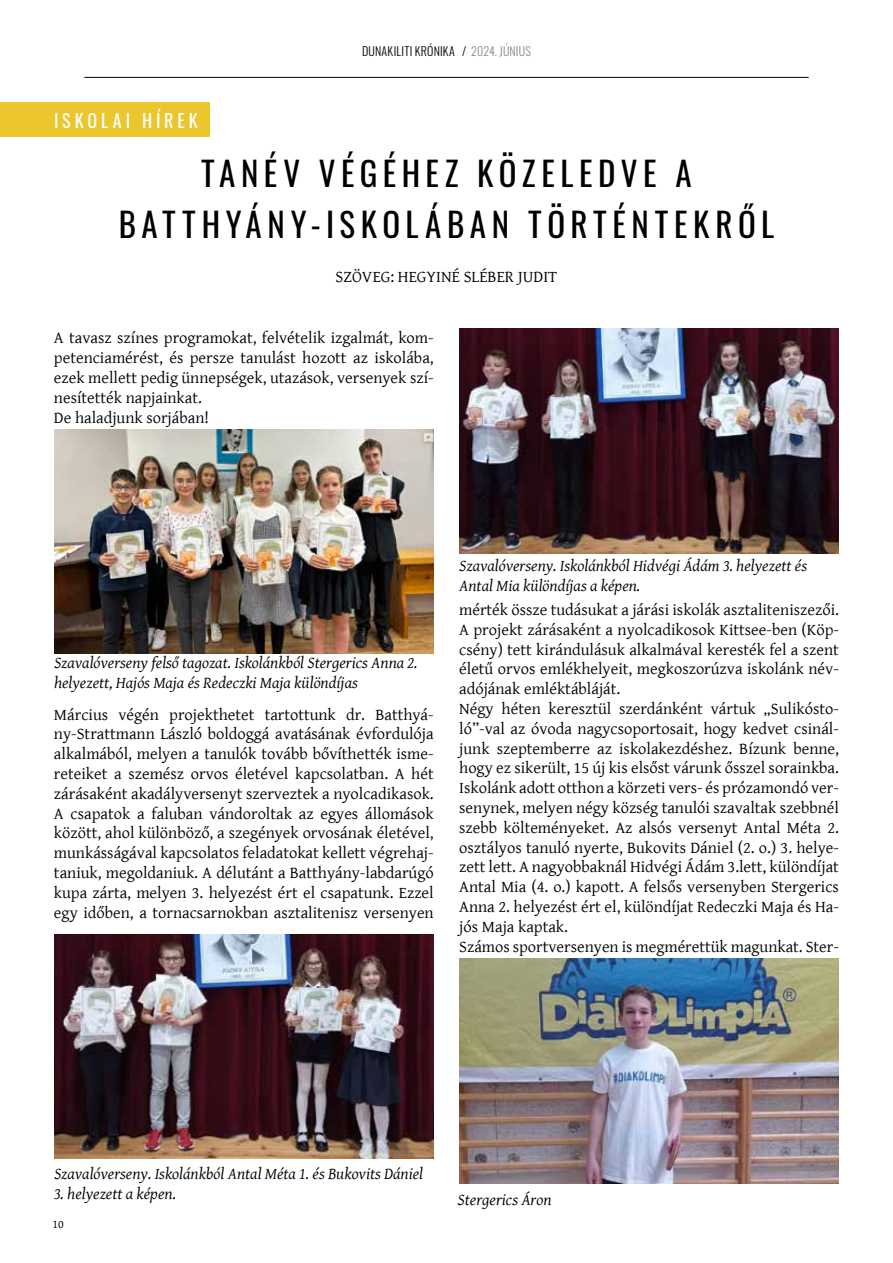
<style>
.page{position:relative;width:893px;height:1263px;background:#fff}
.page>*{position:absolute;margin:0;border:0;box-sizing:border-box;transform-origin:0 0}
.t1{font:33px/51px "Oswald";letter-spacing:.17em;color:#000;text-align:center}
.t2{font:18px "Oswald";letter-spacing:.215em;color:#fff}
.t3{font:16.5px/19.8px "Gentium Basic";color:#000}
.t4{font:italic 16.5px/19.8px "Gentium Basic";color:#000}
.t5{font:300 12px "Oswald";letter-spacing:.015em;color:#000}
.t6{font:12px "Gentium Basic";color:#000}
.s1{color:#878787}
</style>
<div class="page">
<hr style="left:84px;top:77px;width:725px;height:1px;background:#000">
<div style="left:0;top:102px;width:210px;height:35px;background:#ebc62d"></div>
<img style="left:459px;top:959px;width:380px;height:224px">
<img style="left:54px;top:934px;width:380px;height:224px">
<img style="left:459px;top:329px;width:380px;height:224px">
<img style="left:54px;top:429px;width:380px;height:225px">
<p class="t5" style="left:362px;top:40px;width:170px">DUNAKILITI KRÓNIKA / <span class="s1">2024. JÚNIUS</span></p>
<p class="t2" style="left:54px;top:105px;width:145px">ISKOLAI HÍREK</p>
<h1 class="t1" style="left:119px;top:144px;width:657px">TANÉV VÉGÉHEZ KÖZELEDVE A<br>BATTHYÁNY-ISKOLÁBAN TÖRTÉNTEKRŐL</h1>
<p class="t3" style="left:336px;top:267px;width:223px">SZÖVEG: HEGYINÉ SLÉBER JUDIT</p>
<p class="t3" style="left:54px;top:328px;width:381px">A tavasz színes programokat, felvételik izgalmát, kom&shy;petenciamérést, és persze tanulást hozott az iskolába, ezek mellett pedig ünnepségek, utazások, versenyek szí&shy;nesítették napjainkat.<br>De haladjunk sorjában!</p>
<p class="t4" style="left:54px;top:652px;width:365px">Szavalóverseny felső tagozat. Iskolánkból Stergerics Anna 2. helyezett, Hajós Maja és Redeczki Maja különdíjas</p>
<p class="t3" style="left:54px;top:704px;width:381px;text-align:justify">Március végén projekthetet tartottunk dr. Batthyá&shy;ny-Strattmann László boldoggá avatásának évfordulója alkalmából, melyen a tanulók tovább bővíthették isme&shy;reteiket a szemész orvos életével kapcsolatban. A hét zárásaként akadályversenyt szerveztek a nyolcadikasok.<br>A csapatok a faluban vándoroltak az egyes állomások között, ahol különböző, a szegények orvosának életével, munkásságával kapcsolatos feladatokat kellett végrehaj&shy;taniuk, megoldaniuk. A délutánt a Batthyány-labdarúgó kupa zárta, melyen 3. helyezést ért el csapatunk. Ezzel egy időben, a tornacsarnokban asztalitenisz versenyen</p>
<p class="t4" style="left:459px;top:555px;width:349px">Szavalóverseny. Iskolánkból Hidvégi Ádám 3. helyezett és<br>Antal Mia különdíjas a képen.</p>
<p class="t3" style="left:459px;top:599px;width:381px">mérték össze tudásukat a járási iskolák asztaliteniszezői.<br>A projekt zárásaként a nyolcadikosok Kittsee-ben (Köp&shy;csény) tett kirándulásuk alkalmával keresték fel a szent életű orvos emlékhelyeit, megkoszorúzva iskolánk név&shy;adójának emléktábláját.<br>Négy héten keresztül szerdánként vártuk „Sulikósto&shy;ló”-val az óvoda nagycsoportosait, hogy kedvet csinál&shy;junk szeptemberre az iskolakezdéshez. Bízunk benne, hogy ez sikerült, 15 új kis elsőst várunk ősszel sorainkba.<br>Iskolánk adott otthon a körzeti vers- és prózamondó ver&shy;senynek, melyen négy község tanulói szavaltak szebbnél szebb költeményeket. Az alsós versenyt Antal Méta 2. osztályos tanuló nyerte, Bukovits Dániel (2. o.) 3. helye&shy;zett lett. A nagyobbaknál Hidvégi Ádám 3.lett, különdíjat Antal Mia (4. o.) kapott. A felsős versenyben Stergerics Anna 2. helyezést ért el, különdíjat Redeczki Maja és Ha&shy;jós Maja kaptak.<br>Számos sportversenyen is megmérettük magunkat. Ster-</p>
<p class="t4" style="left:54px;top:1163px;width:371px">Szavalóverseny. Iskolánkból Antal Méta 1. és Bukovits Dániel</p>
<p class="t4" style="left:54px;top:1183px;width:124px">3. helyezett a képen.</p>
<p class="t4" style="left:458px;top:1189px;width:96px">Stergerics Áron</p>
<p class="t6" style="left:52px;top:1215px;width:13px">10</p>
</div>
